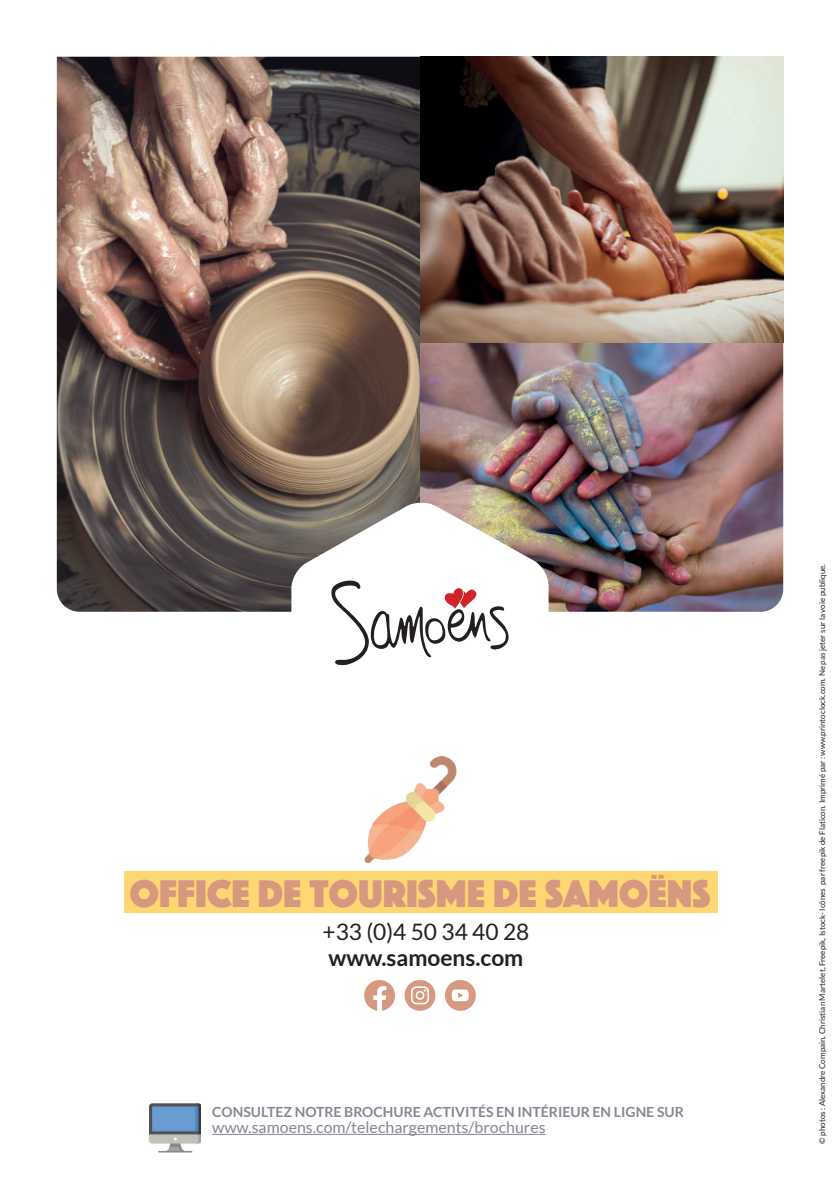
<style>
.page{position:relative;width:840px;height:1191px;background:#fff}
.page>*{position:absolute;margin:0;border:0;box-sizing:border-box;transform-origin:0 0}
.t1{font:40px "Phosphate Solid";color:#d6987e}
.t2{font:22.6px "Lato";color:#231f20}
.t3{font:700 22.6px "Lato";color:#231f20}
.t4{font:16px "Lato";color:#858792}
.t5{font:700 14px "Lato";color:#858792}
.t6{font:8px "Lato";color:#231f20}
</style>
<div class="page">
<div style="left:125px;top:871px;width:592px;height:41px;background:#fed772"></div>
<img style="left:57px;top:57px;width:363px;height:555px">
<img style="left:420px;top:343px;width:362px;height:269px">
<img style="left:420px;top:57px;width:362px;height:286px">
<svg style="left:445px;top:980px;width:30px;height:30px"></svg>
<svg style="left:404px;top:980px;width:31px;height:30px"></svg>
<svg style="left:364px;top:980px;width:31px;height:30px"></svg>
<img style="left:150px;top:1103px;width:50px;height:49px">
<hr style="left:212px;top:1133px;width:333px;height:1px;background:#858792">
<svg style="left:291px;top:501px;width:257px;height:256px"></svg>
<svg style="left:330px;top:579px;width:181px;height:87px"></svg>
<img style="left:364px;top:757px;width:93px;height:105px">
<h1 class="t1" style="left:129px;top:865px;width:582px">OFFICE DE TOURISME DE SAMOËNS</h1>
<h2 class="t2" style="left:322px;top:919px;width:208px">+33 (0)4 50 34 40 28</h2>
<h2 class="t3" style="left:328px;top:944px;width:196px">www.samoens.com</h2>
<h3 class="t5" style="left:212px;top:1104px;width:473px">CONSULTEZ NOTRE BROCHURE ACTIVITÉS EN INTÉRIEUR EN LIGNE SUR</h3>
<h3 class="t4" style="left:212px;top:1119px;width:335px">www.samoens.com/telechargements/brochures</h3>
<p class="t6" style="left:817px;top:1143px;width:581px;rotate:-90deg">© photos : Alexandre Compain, Christian Martelet, Freepik, Istock- Icônes par freepik de Flaticon. Imprimé par : www.printoclock.com. Ne pas jeter sur la voie publique.</p>
</div>
